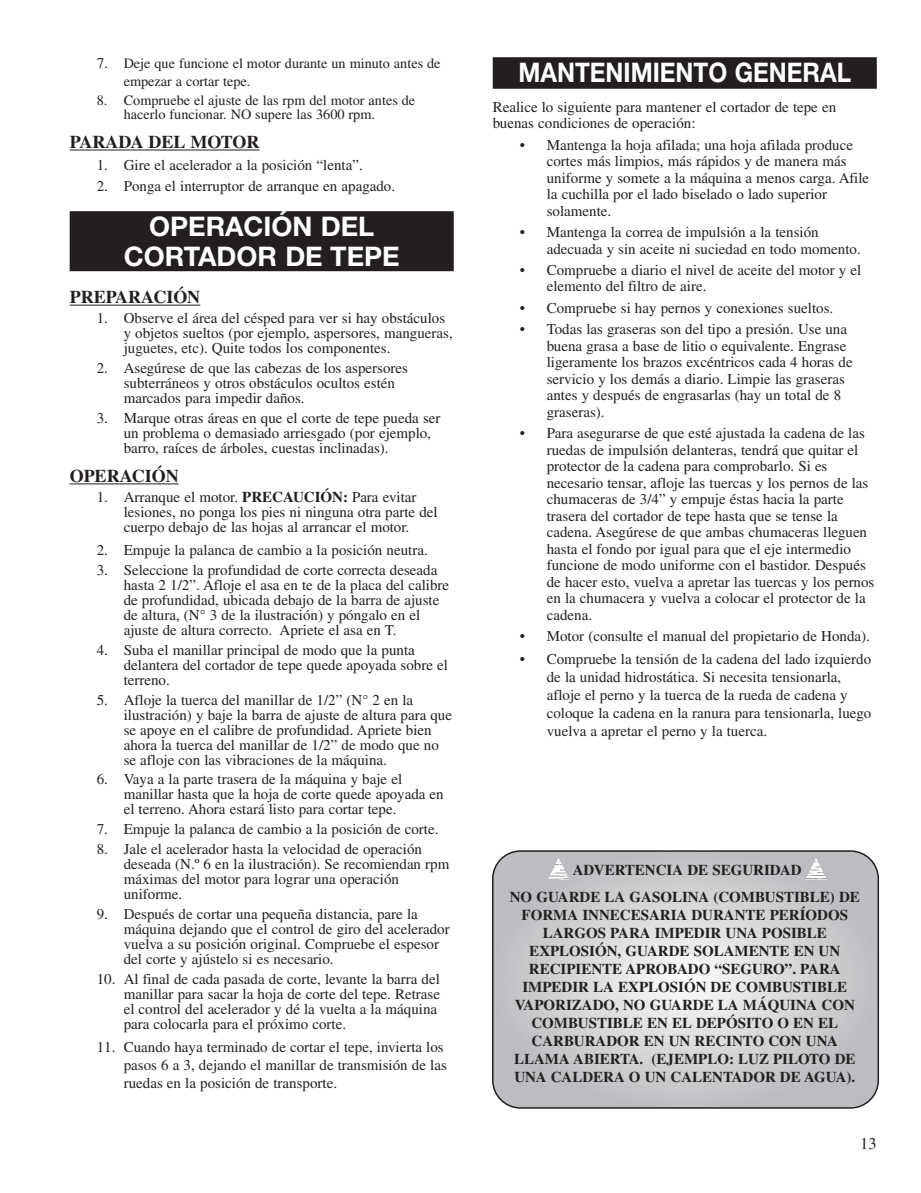
<style>
.page{position:relative;width:921px;height:1193px;background:#fff}
.page>*{position:absolute;margin:0;border:0;box-sizing:border-box;transform-origin:0 0}
.t1{font:700 27px/30px "Helvetica Neue";color:#fff;text-align:center}
.t2{font:700 27px "Helvetica Neue";color:#fff;scale:.9 1}
.t3{font:700 18px "Times";color:#231f20}
.t4{font:16.5px "Times";color:#231f20}
.t5{font:15px/15px "Times";color:#231f20}
.t6{font:700 15px/18px "Times";color:#231f20;text-align:center}
.t7{font:14.25px/18px "Times";color:#231f20}
.s1{font-size:15px}
.s2{font-weight:700}
</style>
<div class="page">
<hr style="left:70px;top:150px;width:190px;height:1px;background:#231f20">
<div style="left:70px;top:211px;width:384px;height:60px;background:#231f20"></div>
<hr style="left:70px;top:305px;width:130px;height:1px;background:#231f20">
<hr style="left:70px;top:483px;width:109px;height:1px;background:#231f20">
<div style="left:493px;top:57px;width:384px;height:32px;background:#231f20"></div>
<svg style="left:492px;top:850px;width:387px;height:258px;background:#cacbcd"></svg>
<img style="left:548px;top:858px;width:21px;height:21px">
<img style="left:805px;top:858px;width:22px;height:21px">
<p class="t7" style="left:124px;top:55px;width:318px;text-indent:-27px"><span class="s1">7.</span> Deje que funcione el motor durante un minuto antes de empezar a cortar tepe.</p>
<p class="t7" style="left:124px;top:94px;width:293px;line-height:14.2px;text-indent:-27px">8. Compruebe el ajuste de las rpm del motor antes de hacerlo funcionar. NO supere las 3600 rpm.</p>
<p class="t3" style="left:70px;top:136px;width:191px">PARADA DEL MOTOR</p>
<p class="t5" style="left:97px;top:159px;width:268px">1. Gire el acelerador a la posición “lenta”.</p>
<p class="t5" style="left:97px;top:180px;width:300px">2. Ponga el interruptor de arranque en apagado.</p>
<h1 class="t1" style="left:124px;top:214px;width:277px">OPERACIÓN DEL<br>CORTADOR DE TEPE</h1>
<p class="t3" style="left:70px;top:291px;width:132px">PREPARACIÓN</p>
<p class="t5" style="left:124px;top:312px;width:331px;text-indent:-27px">1. Observe el área del césped para ver si hay obstáculos y objetos sueltos (por ejemplo, aspersores, mangueras, juguetes, etc). Quite todos los componentes.</p>
<p class="t5" style="left:124px;top:362px;width:286px;text-indent:-27px">2. Asegúrese de que las cabezas de los aspersores subterráneos y otros obstáculos ocultos estén marcados para impedir daños.</p>
<p class="t5" style="left:124px;top:412px;width:318px;text-indent:-27px">3. Marque otras áreas en que el corte de tepe pueda ser un problema o demasiado arriesgado (por ejemplo, barro, raíces de árboles, cuestas inclinadas).</p>
<p class="t3" style="left:70px;top:470px;width:110px">OPERACIÓN</p>
<p class="t5" style="left:124px;top:491px;width:315px;text-indent:-27px">1. Arranque el motor. <span class="s2">PRECAUCIÓN:</span> Para evitar lesiones, no ponga los pies ni ninguna otra parte del cuerpo debajo de las hojas al arrancar el motor.</p>
<p class="t5" style="left:97px;top:544px;width:333px">2. Empuje la palanca de cambio a la posición neutra.</p>
<p class="t5" style="left:124px;top:563px;width:327px;text-indent:-27px">3. Seleccione la profundidad de corte correcta deseada hasta 2 1/2”. Afloje el asa en te de la placa del calibre de profundidad, ubicada debajo de la barra de ajuste de altura, (N° 3 de la ilustración) y póngalo en el ajuste de altura correcto. Apriete el asa en T.</p>
<p class="t5" style="left:124px;top:643px;width:326px;text-indent:-27px">4. Suba el manillar principal de modo que la punta delantera del cortador de tepe quede apoyada sobre el terreno.</p>
<p class="t5" style="left:124px;top:693px;width:330px;text-indent:-27px">5. Afloje la tuerca del manillar de 1/2” (N° 2 en la ilustración) y baje la barra de ajuste de altura para que se apoye en el calibre de profundidad. Apriete bien ahora la tuerca del manillar de 1/2” de modo que no se afloje con las vibraciones de la máquina.</p>
<p class="t5" style="left:124px;top:773px;width:322px;text-indent:-27px">6. Vaya a la parte trasera de la máquina y baje el manillar hasta que la hoja de corte quede apoyada en el terreno. Ahora estará listo para cortar tepe.</p>
<p class="t5" style="left:97px;top:823px;width:343px">7. Empuje la palanca de cambio a la posición de corte.</p>
<p class="t5" style="left:124px;top:843px;width:327px;text-indent:-27px">8. Jale el acelerador hasta la velocidad de operación deseada (N.º 6 en la ilustración). Se recomiendan rpm máximas del motor para lograr una operación uniforme.</p>
<p class="t5" style="left:124px;top:908px;width:328px;text-indent:-27px">9. Después de cortar una pequeña distancia, pare la máquina dejando que el control de giro del acelerador vuelva a su posición original. Compruebe el espesor del corte y ajústelo si es necesario.</p>
<p class="t5" style="left:124px;top:972px;width:318px;text-indent:-27px">10. Al final de cada pasada de corte, levante la barra del manillar para sacar la hoja de corte del tepe. Retrase el control del acelerador y dé la vuelta a la máquina para colocarla para el próximo corte.</p>
<p class="t5" style="left:124px;top:1039px;width:325px;line-height:18px;text-indent:-27px">11. Cuando haya terminado de cortar el tepe, invierta los pasos 6 a 3, dejando el manillar de transmisión de las ruedas en la posición de transporte.</p>
<h1 class="t2" style="left:518px;top:63px;width:371px">MANTENIMIENTO GENERAL</h1>
<p class="t5" style="left:493px;top:100px;width:345px;line-height:16.5px">Realice lo siguiente para mantener el cortador de tepe en buenas condiciones de operación:</p>
<p class="t5" style="left:547px;top:138px;width:324px;line-height:16.5px;text-indent:-27px">• Mantenga la hoja afilada; una hoja afilada produce cortes más limpios, más rápidos y de manera más uniforme y somete a la máquina a menos carga. Afile la cuchilla por el lado biselado o lado superior solamente.</p>
<p class="t5" style="left:547px;top:225px;width:316px;line-height:16.5px;text-indent:-27px">• Mantenga la correa de impulsión a la tensión adecuada y sin aceite ni suciedad en todo momento.</p>
<p class="t5" style="left:547px;top:263px;width:316px;line-height:16.5px;text-indent:-27px">• Compruebe a diario el nivel de aceite del motor y el elemento del filtro de aire.</p>
<p class="t5" style="left:520px;top:302px;width:315px">• Compruebe si hay pernos y conexiones sueltos.</p>
<p class="t5" style="left:547px;top:322px;width:307px;line-height:16.5px;text-indent:-27px">• Todas las graseras son del tipo a presión. Use una buena grasa a base de litio o equivalente. Engrase ligeramente los brazos excéntricos cada 4 horas de servicio y los demás a diario. Limpie las graseras antes y después de engrasarlas (hay un total de 8 graseras).</p>
<p class="t5" style="left:547px;top:426px;width:329px;line-height:16.5px;text-indent:-27px">• Para asegurarse de que esté ajustada la cadena de las ruedas de impulsión delanteras, tendrá que quitar el protector de la cadena para comprobarlo. Si es necesario tensar, afloje las tuercas y los pernos de las chumaceras de 3/4” y empuje éstas hacia la parte trasera del cortador de tepe hasta que se tense la cadena. Asegúrese de que ambas chumaceras lleguen hasta el fondo por igual para que el eje intermedio funcione de modo uniforme con el bastidor. Después de hacer esto, vuelva a apretar las tuercas y los pernos en la chumacera y vuelva a colocar el protector de la cadena.</p>
<p class="t5" style="left:520px;top:630px;width:352px">• Motor (consulte el manual del propietario de Honda).</p>
<p class="t5" style="left:547px;top:651px;width:326px;line-height:18px;text-indent:-27px">• Compruebe la tensión de la cadena del lado izquierdo de la unidad hidrostática. Si necesita tensionarla, afloje el perno y la tuerca de la rueda de cadena y coloque la cadena en la ranura para tensionarla, luego vuelva a apretar el perno y la tuerca.</p>
<p class="t6" style="left:510px;top:857px;width:352px;line-height:27.2px">ADVERTENCIA DE SEGURIDAD<br>NO GUARDE LA GASOLINA (COMBUSTIBLE) DE</p>
<p class="t6" style="left:514px;top:907px;width:343px">FORMA INNECESARIA DURANTE PERÍODOS LARGOS PARA IMPEDIR UNA POSIBLE EXPLOSIÓN, GUARDE SOLAMENTE EN UN RECIPIENTE APROBADO “SEGURO”. PARA IMPEDIR LA EXPLOSIÓN DE COMBUSTIBLE VAPORIZADO, NO GUARDE LA MÁQUINA CON COMBUSTIBLE EN EL DEPÓSITO O EN EL CARBURADOR EN UN RECINTO CON UNA LLAMA ABIERTA. (EJEMPLO: LUZ PILOTO DE UNA CALDERA O UN CALENTADOR DE AGUA).</p>
<p class="t4" style="left:860px;top:1137px;width:18px">13</p>
</div>
